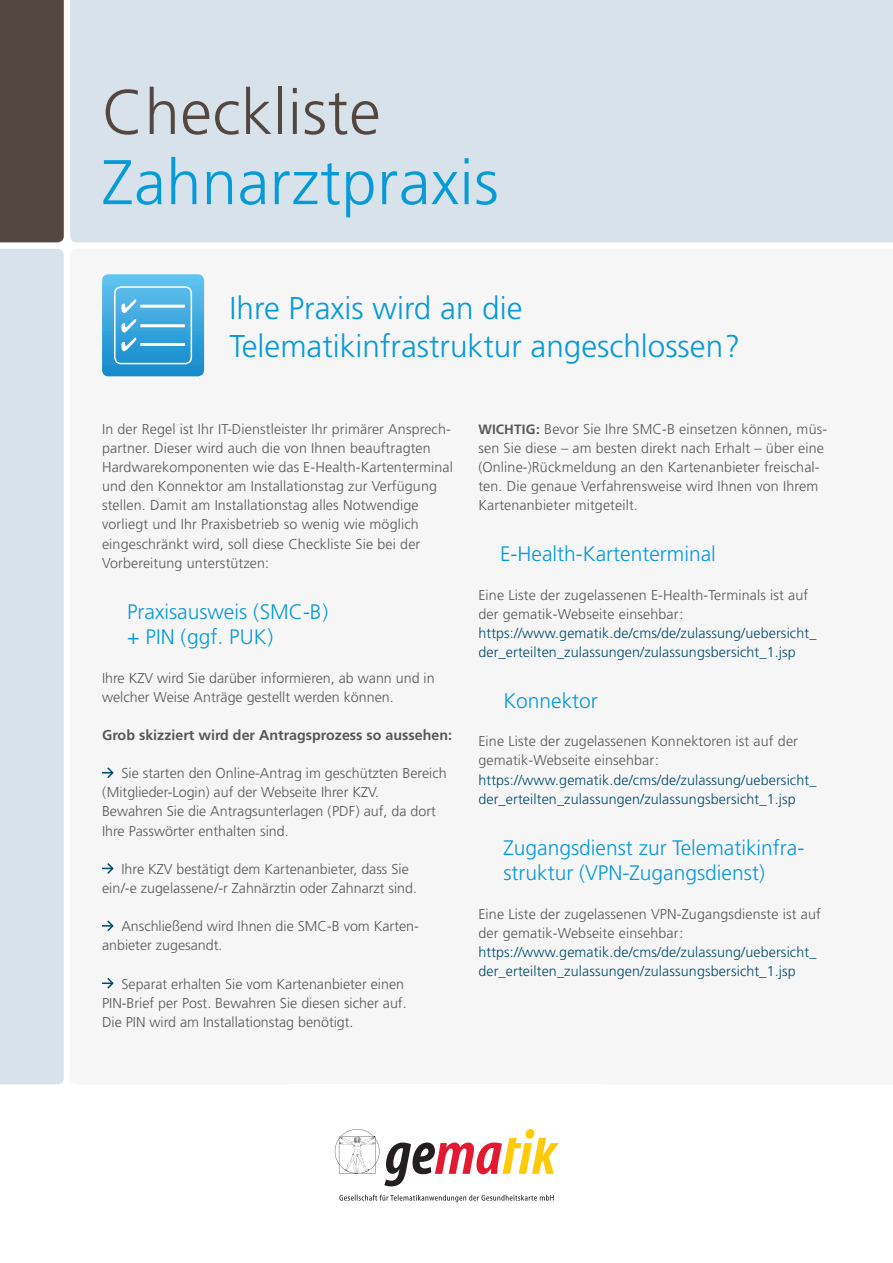
<style>
.page{position:relative;width:893px;height:1263px;background:#fff}
.page>*{position:absolute;margin:0;border:0;box-sizing:border-box;transform-origin:0 0}
.t1{font:300 63px "Frutiger LT Std";letter-spacing:.01em;color:#069ad9}
.t2{font:300 63px "Frutiger LT Std";letter-spacing:.01em;color:#544640}
.t3{font:300 31.5px/38.2px "Frutiger LT Std";color:#069ad9}
.t4{font:300 21px/25.5px "Frutiger LT Std";color:#069ad9}
.t5{font:300 14.25px/19.2px "Frutiger LT Std";letter-spacing:.01em;color:#57585a}
.t6{font:300 14.25px/19.2px "Frutiger LT Std";letter-spacing:.01em;color:#004b6c}
.t7{font:700 14.25px "Frutiger LT Std";color:#57585a}
.s1{font-family:"Frutiger LT Com";font-weight:700;font-size:13.5px}
</style>
<div class="page">
<div style="left:70px;top:0;width:823px;height:242px;background:#d7e2ea"></div>
<div style="left:0;top:249px;width:64px;height:835px;background:#d7e2ea"></div>
<div style="left:0;top:0;width:64px;height:242px;background:#544640"></div>
<svg style="left:339px;top:1195px;width:215px;height:7px"></svg>
<svg style="left:335px;top:1129px;width:224px;height:57px"></svg>
<svg style="left:102px;top:767px;width:12px;height:12px"></svg>
<svg style="left:102px;top:863px;width:12px;height:11px"></svg>
<svg style="left:102px;top:920px;width:12px;height:12px"></svg>
<svg style="left:102px;top:977px;width:12px;height:12px"></svg>
<svg style="left:102px;top:274px;width:102px;height:102px;background:#4aacdf"></svg>
<hr style="left:140px;top:305px;width:45px;height:3px;background:#fff">
<hr style="left:140px;top:324px;width:45px;height:3px;background:#fff">
<hr style="left:140px;top:343px;width:45px;height:3px;background:#fff">
<h1 class="t2" style="left:102px;top:77px;width:280px">Checkliste</h1>
<h1 class="t1" style="left:102px;top:147px;width:398px">Zahnarztpraxis</h1>
<h2 class="t3" style="left:230px;top:289px;width:512px">Ihre Praxis wird an die<br>Telematikinfrastruktur angeschlossen?</h2>
<p class="t5" style="left:102px;top:419px;width:352px">In der Regel ist Ihr IT-Dienstleister Ihr primärer Ansprech&shy;partner. Dieser wird auch die von Ihnen beauftragten Hardwarekomponenten wie das E-Health-Kartenterminal und den Konnektor am Installationstag zur Verfügung stellen. Damit am Installationstag alles Notwendige vorliegt und Ihr Praxisbetrieb so wenig wie möglich eingeschränkt wird, soll diese Checkliste Sie bei der Vorbereitung unterstützen:</p>
<h3 class="t4" style="left:127px;top:599px;width:203px">Praxisausweis (SMC-B) + PIN (ggf. PUK)</h3>
<p class="t5" style="left:102px;top:668px;width:334px">Ihre KZV wird Sie darüber informieren, ab wann und in welcher Weise Anträge gestellt werden können.</p>
<p class="t7" style="left:102px;top:727px;width:351px">Grob skizziert wird der Antragsprozess so aussehen:</p>
<p class="t5" style="left:102px;top:764px;width:346px;text-indent:19px">Sie starten den Online-Antrag im geschützten Bereich (Mitglieder-Login) auf der Webseite Ihrer KZV.<br>Bewahren Sie die Antragsunterlagen (PDF) auf, da dort Ihre Passwörter enthalten sind.</p>
<p class="t5" style="left:102px;top:859px;width:317px;text-indent:19px">Ihre KZV bestätigt dem Kartenanbieter, dass Sie ein/-e zugelassene/-r Zahnärztin oder Zahnarzt sind.</p>
<p class="t5" style="left:102px;top:917px;width:317px;text-indent:19px">Anschließend wird Ihnen die SMC-B vom Karten&shy;anbieter zugesandt.</p>
<p class="t5" style="left:102px;top:974px;width:306px;text-indent:19px">Separat erhalten Sie vom Kartenanbieter einen<br>PIN-Brief per Post. Bewahren Sie diesen sicher auf.<br>Die PIN wird am Installationstag benötigt.</p>
<p class="t5" style="left:478px;top:419px;width:350px"><span class="s1">WICHTIG:</span> Bevor Sie Ihre SMC-B einsetzen können, müs&shy;sen Sie diese – am besten direkt nach Erhalt – über eine (Online-)Rückmeldung an den Kartenanbieter freischal&shy;ten. Die genaue Verfahrensweise wird Ihnen von Ihrem Kartenanbieter mitgeteilt.</p>
<h3 class="t4" style="left:500px;top:542px;width:217px">E-Health-Kartenterminal</h3>
<p class="t5" style="left:478px;top:585px;width:331px">Eine Liste der zugelassenen E-Health-Terminals ist auf der gematik-Webseite einsehbar:</p>
<p class="t6" style="left:478px;top:623px;width:340px">https://www.gematik.de/cms/de/zulassung/uebersicht_ der_erteilten_zulassungen/zulassungsbersicht_1.jsp</p>
<h3 class="t4" style="left:503px;top:688px;width:96px">Konnektor</h3>
<p class="t5" style="left:478px;top:732px;width:321px">Eine Liste der zugelassenen Konnektoren ist auf der gematik-Webseite einsehbar:</p>
<p class="t6" style="left:478px;top:770px;width:340px">https://www.gematik.de/cms/de/zulassung/uebersicht_ der_erteilten_zulassungen/zulassungsbersicht_1.jsp</p>
<h3 class="t4" style="left:503px;top:835px;width:303px">Zugangsdienst zur Telematikinfra&shy;struktur (VPN-Zugangsdienst)</h3>
<p class="t5" style="left:478px;top:904px;width:344px">Eine Liste der zugelassenen VPN-Zugangsdienste ist auf der gematik-Webseite einsehbar:</p>
<p class="t6" style="left:478px;top:942px;width:340px">https://www.gematik.de/cms/de/zulassung/uebersicht_ der_erteilten_zulassungen/zulassungsbersicht_1.jsp</p>
</div>
